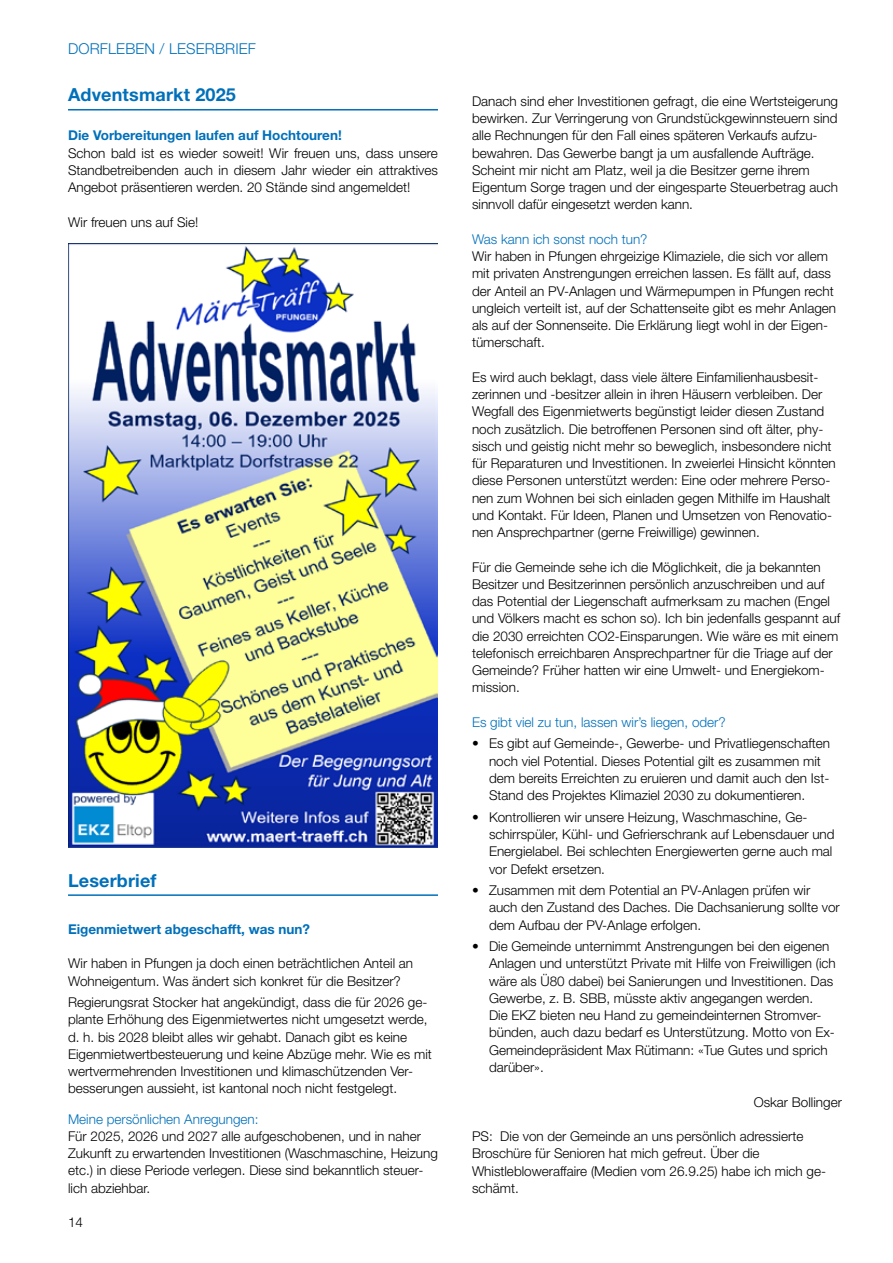
<style>
.page{position:relative;width:893px;height:1263px;background:#fff}
.page>*{position:absolute;margin:0;border:0;box-sizing:border-box;transform-origin:0 0}
.t1{font:700 18px "Helvetica Neue LT Pro";letter-spacing:.01em;color:#0070ba}
.t2{font:300 15px "Helvetica Neue LT Pro";letter-spacing:.01em;color:#0070ba}
.t3{font:300 13.5px/17.2px "Helvetica Neue LT Pro";color:#000}
.t4{font:300 13.5px "Helvetica Neue LT Pro";color:#0070ba}
.t5{font:700 13.5px "Helvetica Neue LT Pro";color:#0070ba}
</style>
<div class="page">
<hr style="left:68px;top:894px;width:370px;height:2px;background:#0070ba">
<img style="left:68px;top:244px;width:370px;height:604px">
<hr style="left:68px;top:109px;width:370px;height:2px;background:#0070ba">
<p class="t2" style="left:68px;top:40px;width:189px">DORFLEBEN / LESERBRIEF</p>
<h1 class="t1" style="left:68px;top:84px;width:169px">Adventsmarkt 2025</h1>
<p class="t5" style="left:68px;top:127px;width:275px">Die Vorbereitungen laufen auf Hochtouren!</p>
<p class="t3" style="left:68px;top:144px;width:371px;text-align:justify">Schon bald ist es wieder soweit! Wir freuen uns, dass unsere Standbetreibenden auch in diesem Jahr wieder ein attraktives Angebot präsentieren werden. 20 Stände sind angemeldet!</p>
<p class="t3" style="left:68px;top:213px;width:132px">Wir freuen uns auf Sie!</p>
<h1 class="t1" style="left:68px;top:869px;width:90px">Leserbrief</h1>
<p class="t5" style="left:68px;top:920px;width:243px">Eigenmietwert abgeschafft, was nun?</p>
<p class="t3" style="left:68px;top:955px;width:347px">Wir haben in Pfungen ja doch einen beträchtlichen Anteil an<br>Wohneigentum. Was ändert sich konkret für die Besitzer?</p>
<p class="t3" style="left:68px;top:993px;width:365px">Regierungsrat Stocker hat angekündigt, dass die für 2026 ge&shy;plante Erhöhung des Eigenmietwertes nicht umgesetzt werde, d. h. bis 2028 bleibt alles wir gehabt. Danach gibt es keine Eigenmietwertbesteuerung und keine Abzüge mehr. Wie es mit wertvermehrenden Investitionen und klimaschützenden Ver&shy;besserungen aussieht, ist kantonal noch nicht festgelegt.</p>
<p class="t4" style="left:68px;top:1110px;width:192px">Meine persönlichen Anregungen:</p>
<p class="t3" style="left:68px;top:1127px;width:371px">Für 2025, 2026 und 2027 alle aufgeschobenen, und in naher Zukunft zu erwartenden Investitionen (Waschmaschine, Heizung etc.) in diese Periode verlegen. Diese sind bekanntlich steuer&shy;lich abziehbar.</p>
<p class="t3" style="left:68px;top:1213px;width:17px">14</p>
<p class="t3" style="left:472px;top:92px;width:368px">Danach sind eher Investitionen gefragt, die eine Wertsteigerung bewirken. Zur Verringerung von Grundstückgewinnsteuern sind alle Rechnungen für den Fall eines späteren Verkaufs aufzu&shy;bewahren. Das Gewerbe bangt ja um ausfallende Aufträge.<br>Scheint mir nicht am Platz, weil ja die Besitzer gerne ihrem Eigentum Sorge tragen und der eingesparte Steuerbetrag auch sinnvoll dafür eingesetzt werden kann.</p>
<p class="t4" style="left:472px;top:231px;width:177px">Was kann ich sonst noch tun?</p>
<p class="t3" style="left:472px;top:247px;width:366px">Wir haben in Pfungen ehrgeizige Klimaziele, die sich vor allem mit privaten Anstrengungen erreichen lassen. Es fällt auf, dass der Anteil an PV-Anlagen und Wärmepumpen in Pfungen recht ungleich verteilt ist, auf der Schattenseite gibt es mehr Anlagen als auf der Sonnenseite. Die Erklärung liegt wohl in der Eigen&shy;tümerschaft.</p>
<p class="t3" style="left:472px;top:368px;width:365px">Es wird auch beklagt, dass viele ältere Einfamilienhausbesit&shy;zerinnen und -besitzer allein in ihren Häusern verbleiben. Der Wegfall des Eigenmietwerts begünstigt leider diesen Zustand noch zusätzlich. Die betroffenen Personen sind oft älter, phy&shy;sisch und geistig nicht mehr so beweglich, insbesondere nicht für Reparaturen und Investitionen. In zweierlei Hinsicht könnten diese Personen unterstützt werden: Eine oder mehrere Perso&shy;nen zum Wohnen bei sich einladen gegen Mithilfe im Haushalt und Kontakt. Für Ideen, Planen und Umsetzen von Renovatio&shy;nen Ansprechpartner (gerne Freiwillige) gewinnen.</p>
<p class="t3" style="left:472px;top:558px;width:370px">Für die Gemeinde sehe ich die Möglichkeit, die ja bekannten Besitzer und Besitzerinnen persönlich anzuschreiben und auf das Potential der Liegenschaft aufmerksam zu machen (Engel und Völkers macht es schon so). Ich bin jedenfalls gespannt auf die 2030 erreichten CO2-Einsparungen. Wie wäre es mit einem telefonisch erreichbaren Ansprechpartner für die Triage auf der Gemeinde? Früher hatten wir eine Umwelt- und Energiekom&shy;mission.</p>
<p class="t4" style="left:472px;top:714px;width:255px">Es gibt viel zu tun, lassen wir’s liegen, oder?</p>
<p class="t3" style="left:489px;top:735px;width:343px;text-indent:-17px">• Es gibt auf Gemeinde-, Gewerbe- und Privatliegenschaften noch viel Potential. Dieses Potential gilt es zusammen mit dem bereits Erreichten zu eruieren und damit auch den Ist-Stand des Projektes Klimaziel 2030 zu dokumentieren.</p>
<p class="t3" style="left:489px;top:808px;width:347px;text-indent:-17px">• Kontrollieren wir unsere Heizung, Waschmaschine, Ge&shy;schirrspüler, Kühl- und Gefrierschrank auf Lebensdauer und Energielabel. Bei schlechten Energiewerten gerne auch mal vor Defekt ersetzen.</p>
<p class="t3" style="left:489px;top:881px;width:352px;text-indent:-17px">• Zusammen mit dem Potential an PV-Anlagen prüfen wir auch den Zustand des Daches. Die Dachsanierung sollte vor dem Aufbau der PV-Anlage erfolgen.</p>
<p class="t3" style="left:489px;top:937px;width:348px;text-indent:-17px">• Die Gemeinde unternimmt Anstrengungen bei den eigenen Anlagen und unterstützt Private mit Hilfe von Freiwilligen (ich wäre als Ü80 dabei) bei Sanierungen und Investitionen. Das Gewerbe, z. B. SBB, müsste aktiv angegangen werden.<br>Die EKZ bieten neu Hand zu gemeindeinternen Stromver&shy;bünden, auch dazu bedarf es Unterstützung. Motto von Ex-Gemeindepräsident Max Rütimann: «Tue Gutes und sprich darüber».</p>
<p class="t3" style="left:754px;top:1093px;width:90px">Oskar Bollinger</p>
<p class="t3" style="left:472px;top:1127px;width:356px">PS: Die von der Gemeinde an uns persönlich adressierte Broschüre für Senioren hat mich gefreut. Über die Whistlebloweraffaire (Medien vom 26.9.25) habe ich mich ge&shy;schämt.</p>
</div>
